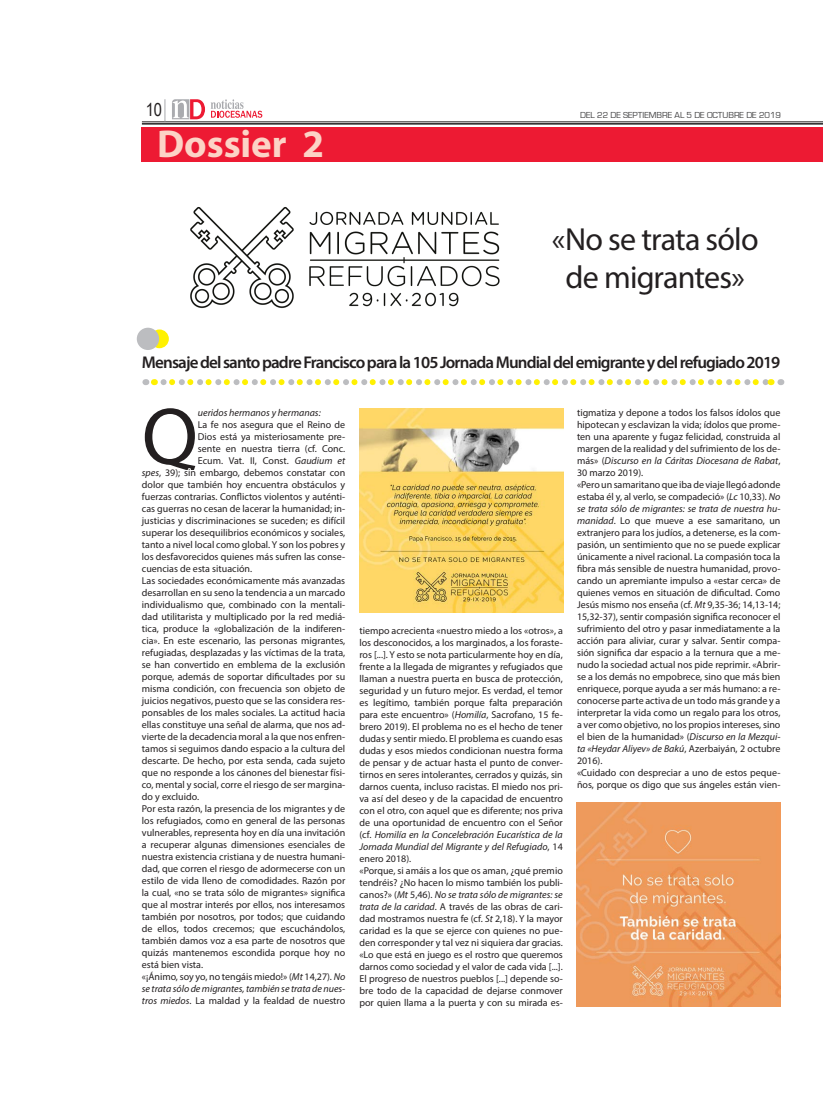
<style>
.page{position:relative;width:823px;height:1106px;background:#fff}
.page>*{position:absolute;margin:0;border:0;box-sizing:border-box;transform-origin:0 0}
.Párrafo_NODI{font:81.2px "Myriad Pro";color:#231f20}
.t1{font:700 39px "Myriad Pro";color:#fcd3c6}
.Párrafo_NODI-2{font:32px/38.4px "Myriad Pro";letter-spacing:-.025em;color:#231f20;text-align:center}
.t2{font:18px "Arial Narrow";color:#231f20}
.Párrafo_NODI-3{font:600 17px "Myriad Pro";letter-spacing:-.05em;color:#231f20}
.Párrafo_NODI-4{font:10px/12px "Myriad Pro";color:#231f20;text-align:justify}
.Párrafo_NODI-5{font:italic 10px "Myriad Pro";color:#231f20}
.t3{font:9px "Eurostile";color:#3e3e3f}
.s1{font-style:italic}
</style>
<div class="page">
<hr style="left:142px;top:122px;width:680px;height:1px;background:#231f20">
<hr style="left:142px;top:123px;width:680px;height:2px;background:#231f20">
<svg style="left:172px;top:99px;width:90px;height:20px"></svg>
<svg style="left:164px;top:99px;width:1px;height:22px"></svg>
<div style="left:142px;top:128px;width:680px;height:34px;background:#ed1a33"></div>
<svg style="left:822px;top:128px;width:1px;height:34px"></svg>
<img style="left:190px;top:207px;width:310px;height:102px">
<svg style="left:163px;top:379px;width:608px;height:6px"></svg>
<div style="left:150px;top:329px;width:19px;height:19px;background:#fff101;border-radius:50%"></div>
<div style="left:137px;top:328px;width:22px;height:22px;background:#bcbdc0;border-radius:50%"></div>
<img style="left:576px;top:802px;width:204px;height:204px">
<img style="left:359px;top:408px;width:204px;height:204px">
<p class="t2" style="left:146px;top:97px;width:18px">10</p>
<p class="t3" style="left:579px;top:110px;width:202px">DEL 22 DE SEPTIEMBRE AL 5 DE OCTUBRE DE 2019</p>
<p class="t1" style="left:157px;top:118px;width:168px">Dossier 2</p>
<p class="Párrafo_NODI-2" style="left:551px;top:219px;width:208px">«No se trata sólo de migrantes»</p>
<p class="Párrafo_NODI-3" style="left:142px;top:351px;width:639px">Mensaje del santo padre Francisco para la 105 Jornada Mundial del emigrante y del refugiado 2019</p>
<p class="Párrafo_NODI" style="left:142px;top:386px;width:57px">Q</p>
<p class="Párrafo_NODI-5" style="left:198px;top:406px;width:124px">ueridos hermanos y hermanas:</p>
<p class="Párrafo_NODI-4" style="left:198px;top:418px;width:149px">La fe nos asegura que el Reino de</p>
<p class="Párrafo_NODI-4" style="left:198px;top:430px;width:149px">Dios está ya misteriosamente pre-</p>
<p class="Párrafo_NODI-4" style="left:198px;top:442px;width:149px">sente en nuestra tierra (cf. Conc.</p>
<p class="Párrafo_NODI-4" style="left:198px;top:454px;width:149px">Ecum. Vat. II, Const. <span class="s1">Gaudium et</span></p>
<p class="Párrafo_NODI-4" style="left:142px;top:466px;width:205px"><span class="s1">spes</span>, 39); sin embargo, debemos constatar con</p>
<p class="Párrafo_NODI-4" style="left:142px;top:478px;width:205px">dolor que también hoy encuentra obstáculos y</p>
<p class="Párrafo_NODI-4" style="left:142px;top:490px;width:205px">fuerzas contrarias. Conflictos violentos y auténti-</p>
<p class="Párrafo_NODI-4" style="left:142px;top:502px;width:205px">cas guerras no cesan de lacerar la humanidad; in-</p>
<p class="Párrafo_NODI-4" style="left:142px;top:514px;width:205px">justicias y discriminaciones se suceden; es difícil</p>
<p class="Párrafo_NODI-4" style="left:142px;top:526px;width:205px">superar los desequilibrios económicos y sociales,</p>
<p class="Párrafo_NODI-4" style="left:142px;top:538px;width:205px">tanto a nivel local como global. Y son los pobres y</p>
<p class="Párrafo_NODI-4" style="left:142px;top:550px;width:205px">los desfavorecidos quienes más sufren las conse-</p>
<p class="Párrafo_NODI-4" style="left:142px;top:562px;width:112px">cuencias de esta situación.</p>
<p class="Párrafo_NODI-4" style="left:142px;top:574px;width:205px">Las sociedades económicamente más avanzadas desarrollan en su seno la tendencia a un marcado individualismo que, combinado con la mentali&shy;dad utilitarista y multiplicado por la red mediá&shy;tica, produce la «globalización de la indiferen&shy;cia». En este escenario, las personas migrantes, refugiadas, desplazadas y las víctimas de la trata, se han convertido en emblema de la exclusión porque, además de soportar dificultades por su misma condición, con frecuencia son objeto de juicios negativos, puesto que se las considera res&shy;ponsables de los males sociales. La actitud hacia ellas constituye una señal de alarma, que nos ad&shy;vierte de la decadencia moral a la que nos enfren&shy;tamos si seguimos dando espacio a la cultura del descarte. De hecho, por esta senda, cada sujeto que no responde a los cánones del bienestar físi&shy;co, mental y social, corre el riesgo de ser margina&shy;do y excluido.</p>
<p class="Párrafo_NODI-4" style="left:142px;top:802px;width:205px">Por esta razón, la presencia de los migrantes y de los refugiados, como en general de las personas vulnerables, representa hoy en día una invitación a recuperar algunas dimensiones esenciales de nuestra existencia cristiana y de nuestra humani&shy;dad, que corren el riesgo de adormecerse con un estilo de vida lleno de comodidades. Razón por la cual, «no se trata sólo de migrantes» significa que al mostrar interés por ellos, nos interesamos también por nosotros, por todos; que cuidando de ellos, todos crecemos; que escuchándolos, también damos voz a esa parte de nosotros que quizás mantenemos escondida porque hoy no está bien vista.</p>
<p class="Párrafo_NODI-4" style="left:142px;top:970px;width:205px">«¡Ánimo, soy yo, no tengáis miedo!» (<span class="s1">Mt</span> 14,27). <span class="s1">No se trata sólo de migrantes, también se trata de nues&shy;tros miedos</span>. La maldad y la fealdad de nuestro</p>
<p class="Párrafo_NODI-4" style="left:359px;top:624px;width:205px">tiempo acrecienta «nuestro miedo a los «otros», a los desconocidos, a los marginados, a los foraste&shy;ros [...]. Y esto se nota particularmente hoy en día, frente a la llegada de migrantes y refugiados que llaman a nuestra puerta en busca de protección, seguridad y un futuro mejor. Es verdad, el temor es legítimo, también porque falta preparación para este encuentro» (<span class="s1">Homilía</span>, Sacrofano, 15 fe&shy;brero 2019). El problema no es el hecho de tener dudas y sentir miedo. El problema es cuando esas dudas y esos miedos condicionan nuestra forma de pensar y de actuar hasta el punto de conver&shy;tirnos en seres intolerantes, cerrados y quizás, sin darnos cuenta, incluso racistas. El miedo nos pri&shy;va así del deseo y de la capacidad de encuentro con el otro, con aquel que es diferente; nos priva de una oportunidad de encuentro con el Señor (cf. <span class="s1">Homilía en la Concelebración Eucarística de la Jornada Mundial del Migrante y del Refugiado</span>, 14 enero 2018).</p>
<p class="Párrafo_NODI-4" style="left:359px;top:864px;width:205px">«Porque, si amáis a los que os aman, ¿qué premio tendréis? ¿No hacen lo mismo también los publi&shy;canos?» (<span class="s1">Mt</span> 5,46). <span class="s1">No se trata sólo de migrantes: se trata de la caridad</span>. A través de las obras de cari&shy;dad mostramos nuestra fe (cf. <span class="s1">St</span> 2,18). Y la mayor caridad es la que se ejerce con quienes no pue&shy;den corresponder y tal vez ni siquiera dar gracias. «Lo que está en juego es el rostro que queremos darnos como sociedad y el valor de cada vida [...].<br>El progreso de nuestros pueblos [...] depende so&shy;bre todo de la capacidad de dejarse conmover por quien llama a la puerta y con su mirada es-</p>
<p class="Párrafo_NODI-4" style="left:576px;top:406px;width:205px">tigmatiza y depone a todos los falsos ídolos que hipotecan y esclavizan la vida; ídolos que prome&shy;ten una aparente y fugaz felicidad, construida al margen de la realidad y del sufrimiento de los de&shy;más» (<span class="s1">Discurso en la Cáritas Diocesana de Rabat</span>, 30 marzo 2019).</p>
<p class="Párrafo_NODI-4" style="left:576px;top:478px;width:205px">«Pero un samaritano que iba de viaje llegó adonde estaba él y, al verlo, se compadeció» (<span class="s1">Lc</span> 10,33). <span class="s1">No se trata sólo de migrantes: se trata de nuestra hu&shy;manidad</span>. Lo que mueve a ese samaritano, un extranjero para los judíos, a detenerse, es la com&shy;pasión, un sentimiento que no se puede explicar únicamente a nivel racional. La compasión toca la fibra más sensible de nuestra humanidad, provo&shy;cando un apremiante impulso a «estar cerca» de quienes vemos en situación de dificultad. Como Jesús mismo nos enseña (cf. <span class="s1">Mt</span> 9,35-36; 14,13-14; 15,32-37), sentir compasión significa reconocer el sufrimiento del otro y pasar inmediatamente a la acción para aliviar, curar y salvar. Sentir compa&shy;sión significa dar espacio a la ternura que a me&shy;nudo la sociedad actual nos pide reprimir. «Abrir&shy;se a los demás no empobrece, sino que más bien enriquece, porque ayuda a ser más humano: a re&shy;conocerse parte activa de un todo más grande y a interpretar la vida como un regalo para los otros, a ver como objetivo, no los propios intereses, sino el bien de la humanidad» (<span class="s1">Discurso en la Mezqui&shy;ta «Heydar Aliyev» de Bakú</span>, Azerbaiyán, 2 octubre 2016).</p>
<p class="Párrafo_NODI-4" style="left:576px;top:766px;width:205px">«Cuidado con despreciar a uno de estos peque&shy;ños, porque os digo que sus ángeles están vien-</p>
</div>
